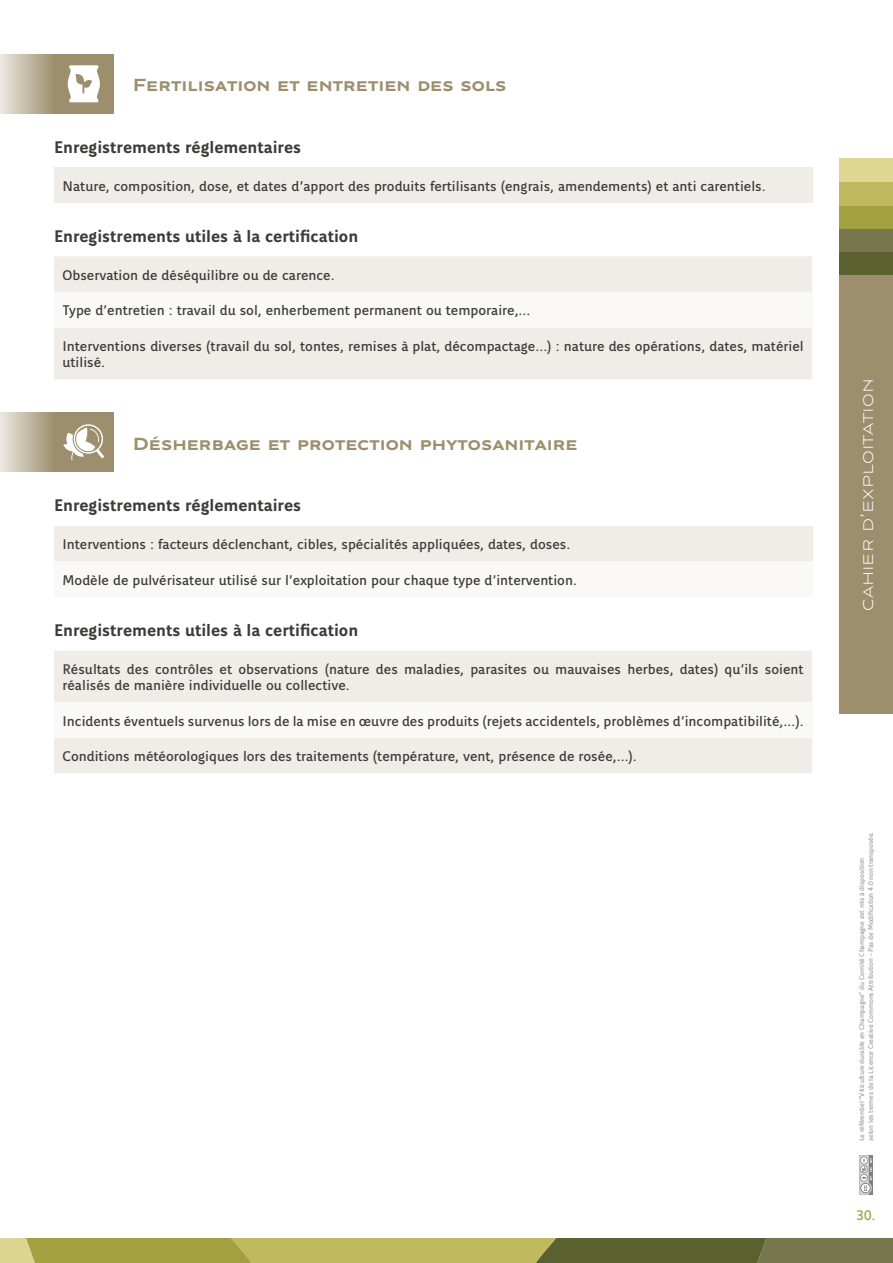
<style>
.page{position:relative;width:893px;height:1263px;background:#fff}
.page>*{position:absolute;margin:0;border:0;box-sizing:border-box;transform-origin:0 0}
.t1{font:700 18px "CIVC Sans";color:#3c3c3b}
.t2{font:700 18px "CIVC Title";color:#9d8f6d}
.t3{font:300 18px "CIVC Title";color:#fff}
.t4{font:15px/16.5px "CIVC Sans";color:#3c3c3b}
.t5{font:15px "CIVC Sans";color:#a3a040}
.t6{font:7.5px/9px "CIVC Sans";letter-spacing:-.02em;color:#9d9d9c}
</style>
<div class="page">
<div style="left:839px;top:229px;width:54px;height:23px;background:#78764c"></div>
<div style="left:839px;top:205px;width:54px;height:24px;background:#a3a040"></div>
<div style="left:839px;top:182px;width:54px;height:23px;background:#c0b95f"></div>
<div style="left:839px;top:159px;width:54px;height:23px;background:#dfd693"></div>
<div style="left:839px;top:252px;width:54px;height:23px;background:#5b602f"></div>
<div style="left:839px;top:275px;width:54px;height:439px;background:#9d8f6d"></div>
<svg style="left:0;top:1238px;width:893px;height:25px;background:#97944b"></svg>
<svg style="left:859px;top:1155px;width:14px;height:40px"></svg>
<div style="left:54px;top:167px;width:758px;height:36px;background:#f0ede8"></div>
<div style="left:54px;top:526px;width:758px;height:35px;background:#f0ede8"></div>
<div style="left:54px;top:561px;width:758px;height:36px;background:#faf9f8"></div>
<div style="left:54px;top:256px;width:758px;height:123px;background:#f0ede8"></div>
<div style="left:54px;top:292px;width:758px;height:35px;background:#faf9f8"></div>
<div style="left:54px;top:650px;width:758px;height:123px;background:#f0ede8"></div>
<div style="left:54px;top:702px;width:758px;height:36px;background:#faf9f8"></div>
<svg style="left:0;top:54px;width:114px;height:60px;background:#b3a98f"></svg>
<svg style="left:0;top:413px;width:114px;height:59px;background:#b5aa90"></svg>
<svg style="left:68px;top:65px;width:32px;height:37px"></svg>
<svg style="left:63px;top:424px;width:41px;height:36px"></svg>
<p class="t2" style="left:133px;top:74px;width:375px">Fertilisation et entretien des sols</p>
<p class="t1" style="left:54px;top:137px;width:249px">Enregistrements réglementaires</p>
<p class="t4" style="left:63px;top:178px;width:705px">Nature, composition, dose, et dates d’apport des produits fertilisants (engrais, amendements) et anti carentiels.</p>
<p class="t1" style="left:54px;top:226px;width:306px">Enregistrements utiles à la certification</p>
<p class="t4" style="left:63px;top:267px;width:274px">Observation de déséquilibre ou de carence.</p>
<p class="t4" style="left:63px;top:302px;width:469px">Type d’entretien : travail du sol, enherbement permanent ou temporaire,…</p>
<p class="t4" style="left:63px;top:338px;width:743px">Interventions diverses (travail du sol, tontes, remises à plat, décompactage…) : nature des opérations, dates, matériel utilisé.</p>
<p class="t2" style="left:133px;top:433px;width:446px">Désherbage et protection phytosanitaire</p>
<p class="t1" style="left:54px;top:496px;width:249px">Enregistrements réglementaires</p>
<p class="t4" style="left:63px;top:536px;width:509px">Interventions : facteurs déclenchant, cibles, spécialités appliquées, dates, doses.</p>
<p class="t4" style="left:63px;top:572px;width:516px">Modèle de pulvérisateur utilisé sur l’exploitation pour chaque type d’intervention.</p>
<p class="t1" style="left:54px;top:620px;width:306px">Enregistrements utiles à la certification</p>
<p class="t4" style="left:63px;top:661px;width:743px">Résultats des contrôles et observations (nature des maladies, parasites ou mauvaises herbes, dates) qu’ils soient réalisés de manière individuelle ou collective.</p>
<p class="t4" style="left:63px;top:713px;width:743px">Incidents éventuels survenus lors de la mise en œuvre des produits (rejets accidentels, problèmes d’incompatibilité,…).</p>
<p class="t4" style="left:63px;top:748px;width:576px">Conditions météorologiques lors des traitements (température, vent, présence de rosée,…).</p>
<p class="t3" style="left:856px;top:611px;width:234px;rotate:-90deg">cahier d’exploitation</p>
<p class="t6" style="left:857px;top:1141px;width:311px;rotate:-90deg">Le référentiel “Viticulture durable en Champagne” du Comité Champagne est mis à disposition<br>selon les termes de la Licence Creative Commons Attribution - Pas de Modification 4.0 non transposée.</p>
<p class="t5" style="left:856px;top:1207px;width:20px">30.</p>
</div>
